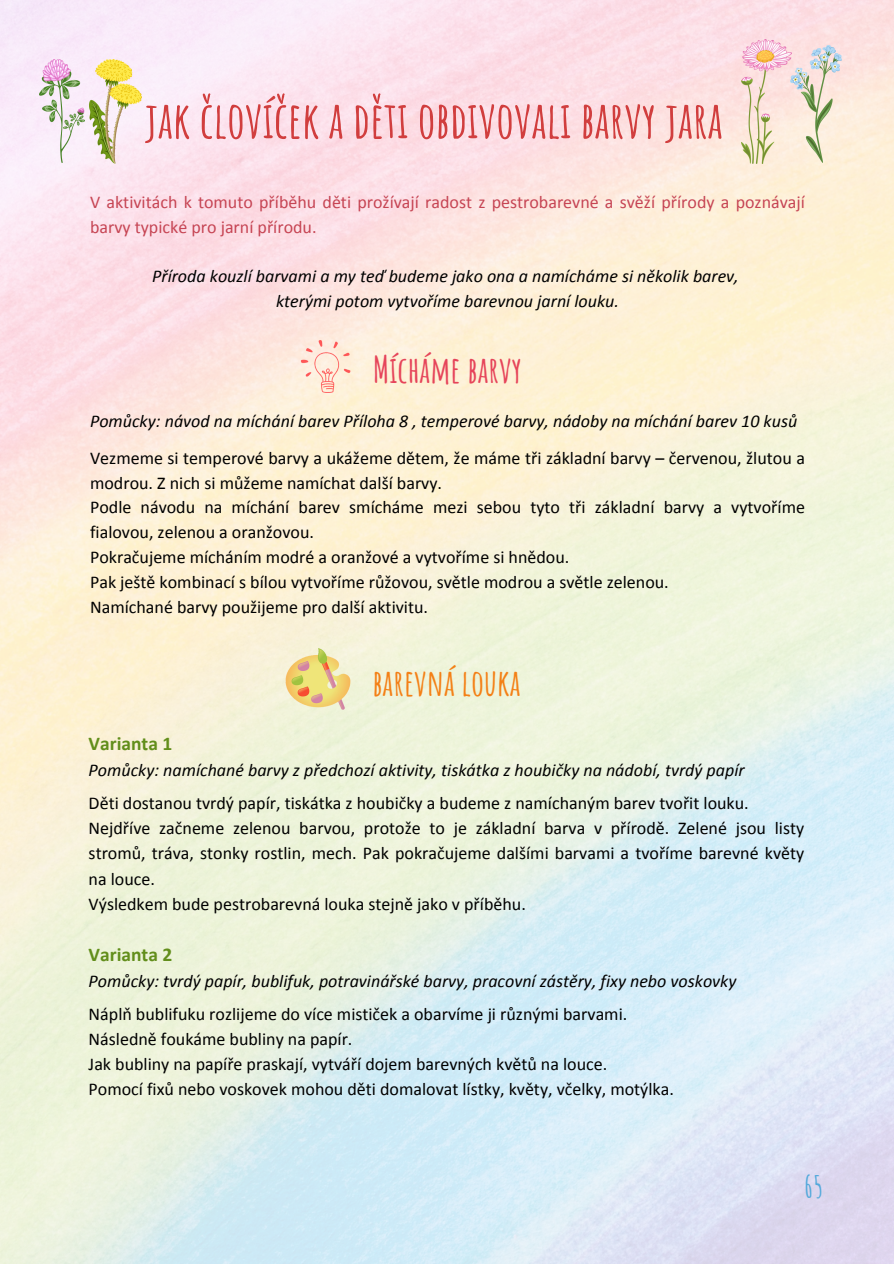
<style>
.page{position:relative;width:894px;height:1264px;background:#fff}
.page>*{position:absolute;margin:0;border:0;box-sizing:border-box;transform-origin:0 0}
.t1{font:700 49.95px "Amatic SC";color:#d13e3e}
.t2{font:700 36px "Amatic SC";color:#f48016}
.t3{font:700 36px "Amatic SC";color:#e6445a}
.t4{font:700 30px "Amatic SC";color:#53a9db}
.t5{font:700 19.5px "Calibri";color:#628e1b}
.t6{font:18px/25px "Calibri";color:#000}
.t7{font:italic 18px "Calibri";color:#000}
.t8{font:18px/24.8px "Calibri";color:#c64554}
</style>
<div class="page">
<img style="left:0;top:0;width:893px;height:1263px">
<img style="left:39px;top:59px;width:45px;height:104px">
<img style="left:89px;top:59px;width:52px;height:105px">
<img style="left:741px;top:40px;width:50px;height:123px">
<img style="left:790px;top:46px;width:50px;height:117px">
<img style="left:289px;top:341px;width:72px;height:51px">
<img style="left:273px;top:647px;width:89px;height:63px">
<p class="t1" style="left:145px;top:88px;width:578px">jak človíček a děti obdivovali barvy jara</p>
<p class="t8" style="left:90px;top:191px;width:716px">V aktivitách k tomuto příběhu děti prožívají radost z pestrobarevné a svěží přírody a poznávají barvy typické pro jarní přírodu.</p>
<h2 class="t7" style="left:152px;top:269px;width:588px">Příroda kouzlí barvami a my teď budeme jako ona a namícháme si několik barev,</h2>
<p class="t7" style="left:276px;top:293px;width:344px">kterými potom vytvoříme barevnou jarní louku.</p>
<p class="t3" style="left:373px;top:346px;width:150px">Mícháme barvy</p>
<p class="t7" style="left:90px;top:413px;width:708px">Pomůcky: návod na míchání barev Příloha 8 , temperové barvy, nádoby na míchání barev 10 kusů</p>
<p class="t6" style="left:90px;top:447px;width:716px">Vezmeme si temperové barvy a ukážeme dětem, že máme tři základní barvy – červenou, žlutou a modrou. Z nich si můžeme namíchat další barvy.</p>
<p class="t6" style="left:90px;top:496px;width:716px">Podle návodu na míchání barev smícháme mezi sebou tyto tři základní barvy a vytvoříme fialovou, zelenou a oranžovou.</p>
<p class="t6" style="left:90px;top:546px;width:480px">Pokračujeme mícháním modré a oranžové a vytvoříme si hnědou.</p>
<p class="t6" style="left:90px;top:570px;width:580px">Pak ještě kombinací s bílou vytvoříme růžovou, světle modrou a světle zelenou.</p>
<p class="t6" style="left:90px;top:595px;width:339px">Namíchané barvy použijeme pro další aktivitu.</p>
<p class="t2" style="left:372px;top:659px;width:150px">barevná louka</p>
<p class="t5" style="left:89px;top:735px;width:85px">Varianta 1</p>
<p class="t7" style="left:89px;top:763px;width:657px">Pomůcky: namíchané barvy z předchozí aktivity, tiskátka z houbičky na nádobí, tvrdý papír</p>
<p class="t6" style="left:89px;top:792px;width:661px">Děti dostanou tvrdý papír, tiskátka z houbičky a budeme z namíchaným barev tvořit louku.</p>
<h2 class="t6" style="left:89px;top:817px;width:717px;text-align:justify">Nejdříve začneme zelenou barvou, protože to je základní barva v přírodě. Zelené jsou listy stromů, tráva, stonky rostlin, mech. Pak pokračujeme dalšími barvami a tvoříme barevné květy na louce.</h2>
<p class="t6" style="left:89px;top:892px;width:438px">Výsledkem bude pestrobarevná louka stejně jako v příběhu.</p>
<p class="t5" style="left:89px;top:945px;width:85px">Varianta 2</p>
<p class="t7" style="left:89px;top:973px;width:649px">Pomůcky: tvrdý papír, bublifuk, potravinářské barvy, pracovní zástěry, fixy nebo voskovky</p>
<p class="t6" style="left:89px;top:1002px;width:540px">Náplň bublifuku rozlijeme do více mističek a obarvíme ji různými barvami.</p>
<p class="t6" style="left:89px;top:1027px;width:265px">Následně foukáme bubliny na papír.</p>
<p class="t6" style="left:89px;top:1052px;width:520px">Jak bubliny na papíře praskají, vytváří dojem barevných květů na louce.</p>
<p class="t6" style="left:89px;top:1077px;width:586px">Pomocí fixů nebo voskovek mohou děti domalovat lístky, květy, včelky, motýlka.</p>
<p class="t4" style="left:804px;top:1167px;width:20px">65</p>
</div>
